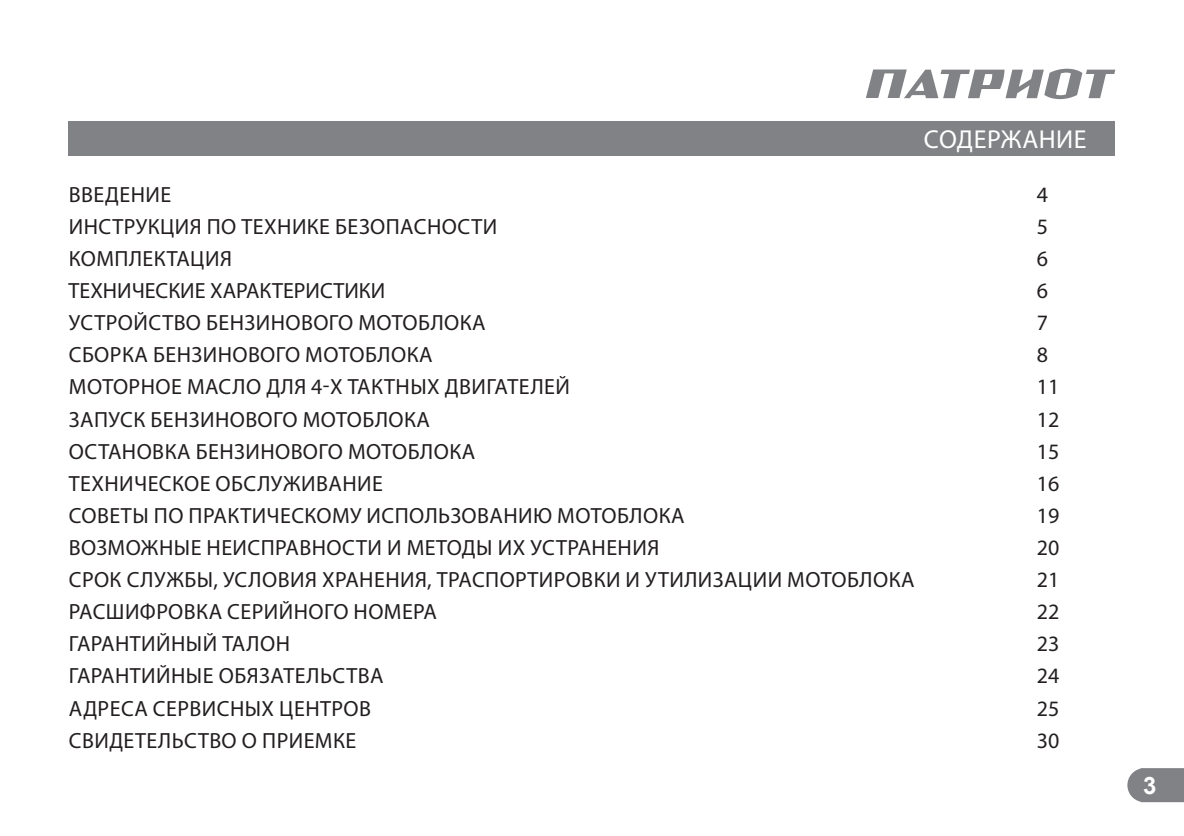
<style>
.page{position:relative;width:1184px;height:836px;background:#fff}
.page>*{position:absolute;margin:0;border:0;box-sizing:border-box;transform-origin:0 0}
.t1{font:26px "Myriad Pro";letter-spacing:.02em;color:#fff}
.t2{font:700 24px "Arial";color:#fff}
.t3{font:22px/32px "Myriad Pro";letter-spacing:.02em;color:#231f20}
.t4{font:22px/32px "Myriad Pro";color:#231f20}
</style>
<div class="page">
<svg style="left:1127px;top:768px;width:57px;height:33px;background:#888a8d"></svg>
<svg style="left:866px;top:69px;width:249px;height:30px"></svg>
<div style="left:69px;top:121px;width:1046px;height:34px;background:#808285"></div>
<p class="t3" style="left:69px;top:178px;width:847px">ВВЕДЕНИЕ<br>ИНСТРУКЦИЯ ПО ТЕХНИКЕ БЕЗОПАСНОСТИ<br>КОМПЛЕКТАЦИЯ<br>ТЕХНИЧЕСКИЕ ХАРАКТЕРИСТИКИ<br>УСТРОЙСТВО БЕНЗИНОВОГО МОТОБЛОКА<br>СБОРКА БЕНЗИНОВОГО МОТОБЛОКА<br>МОТОРНОЕ МАСЛО ДЛЯ 4-Х ТАКТНЫХ ДВИГАТЕЛЕЙ<br>ЗАПУСК БЕНЗИНОВОГО МОТОБЛОКА<br>ОСТАНОВКА БЕНЗИНОВОГО МОТОБЛОКА<br>ТЕХНИЧЕСКОЕ ОБСЛУЖИВАНИЕ<br>СОВЕТЫ ПО ПРАКТИЧЕСКОМУ ИСПОЛЬЗОВАНИЮ МОТОБЛОКА<br>ВОЗМОЖНЫЕ НЕИСПРАВНОСТИ И МЕТОДЫ ИХ УСТРАНЕНИЯ<br>СРОК СЛУЖБЫ, УСЛОВИЯ ХРАНЕНИЯ, ТРАСПОРТИРОВКИ И УТИЛИЗАЦИИ МОТОБЛОКА<br>РАСШИФРОВКА СЕРИЙНОГО НОМЕРА<br>ГАРАНТИЙНЫЙ ТАЛОН<br>ГАРАНТИЙНЫЕ ОБЯЗАТЕЛЬСТВА<br>АДРЕСА СЕРВИСНЫХ ЦЕНТРОВ<br>СВИДЕТЕЛЬСТВО О ПРИЕМКЕ</p>
<p class="t1" style="left:924px;top:123px;width:164px">СОДЕРЖАНИЕ</p>
<p class="t4" style="left:1037px;top:178px;width:24px">4<br>5<br>6<br>6<br>7<br>8<br>11<br>12<br>15<br>16<br>19<br>20<br>21<br>22<br>23<br>24<br>25<br>30</p>
<p class="t2" style="left:1143px;top:769px;width:15px">3</p>
</div>
